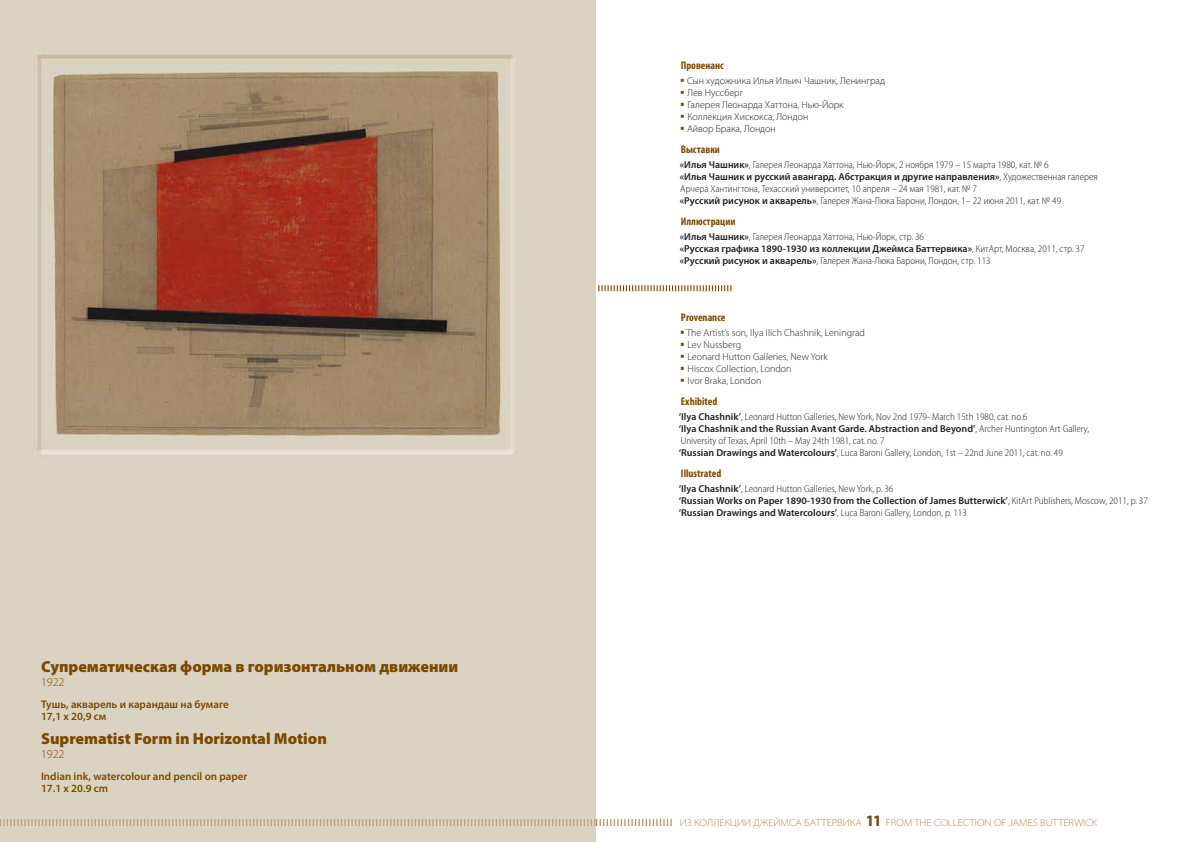
<style>
.page{position:relative;width:1191px;height:842px;background:#fff}
.page>*{position:absolute;margin:0;border:0;box-sizing:border-box;transform-origin:0 0}
.t1{font:900 16px "Myriad Pro";color:#7d4900}
.t2{font:300 12px "Myriad Pro";color:#7d4900}
.t3{font:600 11px/12px "Myriad Pro";color:#7d4900}
.t4{font:700 condensed 11px "Myriad Pro";color:#7d4900}
.t5{font:300 semi-condensed 10px/12px "Myriad Pro";color:#231f20}
.t6{font:300 10px "Myriad Pro";color:#231f20}
.t7{font:600 10px/12px "Myriad Pro";color:#231f20}
.t8{font:300 semi-expanded 10px "Myriad Pro";color:#ae8352}
.s1{color:#7d4900}
.s2{font-weight:600;font-stretch:normal}
.s3{font-weight:300;font-stretch:semi-condensed}
.s4{font-weight:900;font-stretch:condensed;font-size:16px;color:#7d4900}
</style>
<div class="page">
<img style="left:0;top:0;width:595px;height:842px">
<svg style="left:0;top:819px;width:672px;height:7px;background:#d1c3aa"></svg>
<svg style="left:598px;top:285px;width:133px;height:6px"></svg>
<h1 class="t1" style="left:41px;top:658px;width:419px">Супрематическая форма в горизонтальном движении</h1>
<p class="t2" style="left:41px;top:675px;width:25px">1922</p>
<p class="t3" style="left:41px;top:698px;width:189px">Тушь, акварель и карандаш на бумаге<br>17,1 x 20,9 см</p>
<h1 class="t1" style="left:41px;top:730px;width:287px">Suprematist Form in Horizontal Motion</h1>
<p class="t2" style="left:41px;top:747px;width:25px">1922</p>
<p class="t3" style="left:41px;top:770px;width:208px">Indian ink, watercolour and pencil on paper<br>17.1 x 20.9 cm</p>
<p class="t4" style="left:680px;top:58px;width:45px">Провенанс</p>
<p class="t6" style="left:680px;top:75px;width:206px"><span class="s1">▪</span> Сын художника Илья Ильич Чашник, Ленинград</p>
<p class="t6" style="left:680px;top:87px;width:65px"><span class="s1">▪</span> Лев Нуссберг</p>
<p class="t6" style="left:680px;top:99px;width:165px"><span class="s1">▪</span> Галерея Леонарда Хаттона, Нью-Йорк</p>
<p class="t6" style="left:680px;top:111px;width:129px"><span class="s1">▪</span> Коллекция Хискокса, Лондон</p>
<p class="t6" style="left:680px;top:123px;width:97px"><span class="s1">▪</span> Айвор Брака, Лондон</p>
<p class="t4" style="left:680px;top:142px;width:41px">Выставки</p>
<p class="t5" style="left:680px;top:159px;width:419px"><span class="s2">«Илья Чашник»</span>, Галерея Леонарда Хаттона, Нью-Йорк, 2 ноября 1979 – 15 марта 1980, кат. № 6<br><span class="s2">«Илья Чашник и русский авангард. Абстракция и другие направления»</span>, Художественная галерея Арчера Хантингтона, Техасский университет, 10 апреля – 24 мая 1981, кат. № 7<br><span class="s2">«Русский рисунок и акварель»</span>, Галерея Жана-Люка Барони, Лондон, 1– 22 июня 2011, кат. № 49</p>
<p class="t4" style="left:680px;top:214px;width:56px">Иллюстрации</p>
<p class="t5" style="left:680px;top:231px;width:406px"><span class="s2">«Илья Чашник»</span>, Галерея Леонарда Хаттона, Нью-Йорк, стр. 36<br><span class="s2">«Русская графика 1890-1930 из коллекции Джеймса Баттервика»</span>, КитАрт, Москва, 2011, стр. 37 <span class="s2">«Русский рисунок и акварель»</span>, Галерея Жана-Люка Барони, Лондон, стр. 113</p>
<p class="t4" style="left:681px;top:310px;width:46px">Provenance</p>
<p class="t6" style="left:680px;top:327px;width:186px"><span class="s1">▪</span> The Artist’s son, Ilya Ilich Chashnik, Leningrad</p>
<p class="t6" style="left:680px;top:339px;width:63px"><span class="s1">▪</span> Lev Nussberg</p>
<p class="t6" style="left:680px;top:351px;width:149px"><span class="s1">▪</span> Leonard Hutton Galleries, New York</p>
<p class="t6" style="left:680px;top:363px;width:113px"><span class="s1">▪</span> Hiscox Collection, London</p>
<p class="t6" style="left:680px;top:375px;width:83px"><span class="s1">▪</span> Ivor Braka, London</p>
<p class="t4" style="left:681px;top:394px;width:38px">Exhibited</p>
<p class="t5" style="left:679px;top:411px;width:412px"><span class="s2">‘Ilya Chashnik’</span>, Leonard Hutton Galleries, New York, Nov 2nd 1979- March 15th 1980, cat. no.6<br><span class="s2">‘Ilya Chashnik and the Russian Avant Garde. Abstraction and Beyond’</span>, Archer Huntington Art Gallery, University of Texas, April 10th – May 24th 1981, cat. no. 7<br><span class="s2">‘Russian Drawings and Watercolours’</span>, Luca Baroni Gallery, London, 1st – 22nd June 2011, cat. no. 49</p>
<p class="t4" style="left:681px;top:466px;width:42px">Illustrated</p>
<p class="t7" style="left:679px;top:482px;width:470px">‘Ilya Chashnik’<span class="s3">, Leonard Hutton Galleries, New York, p. 36<br></span>‘Russian Works on Paper 1890-1930 from the Collection of James Butterwick’<span class="s3">, KitArt Publishers, Moscow, 2011, p. 37 </span>‘Russian Drawings and Watercolours’<span class="s3">, Luca Baroni Gallery, London, p. 113</span></p>
<p class="t8" style="left:680px;top:817px;width:419px">ИЗ КОЛЛЕКЦИИ ДЖЕЙМСА БАТТЕРВИКА <span class="s4">11</span> FROM THE COLLECTION OF JAMES BUTTERWICK</p>
</div>
